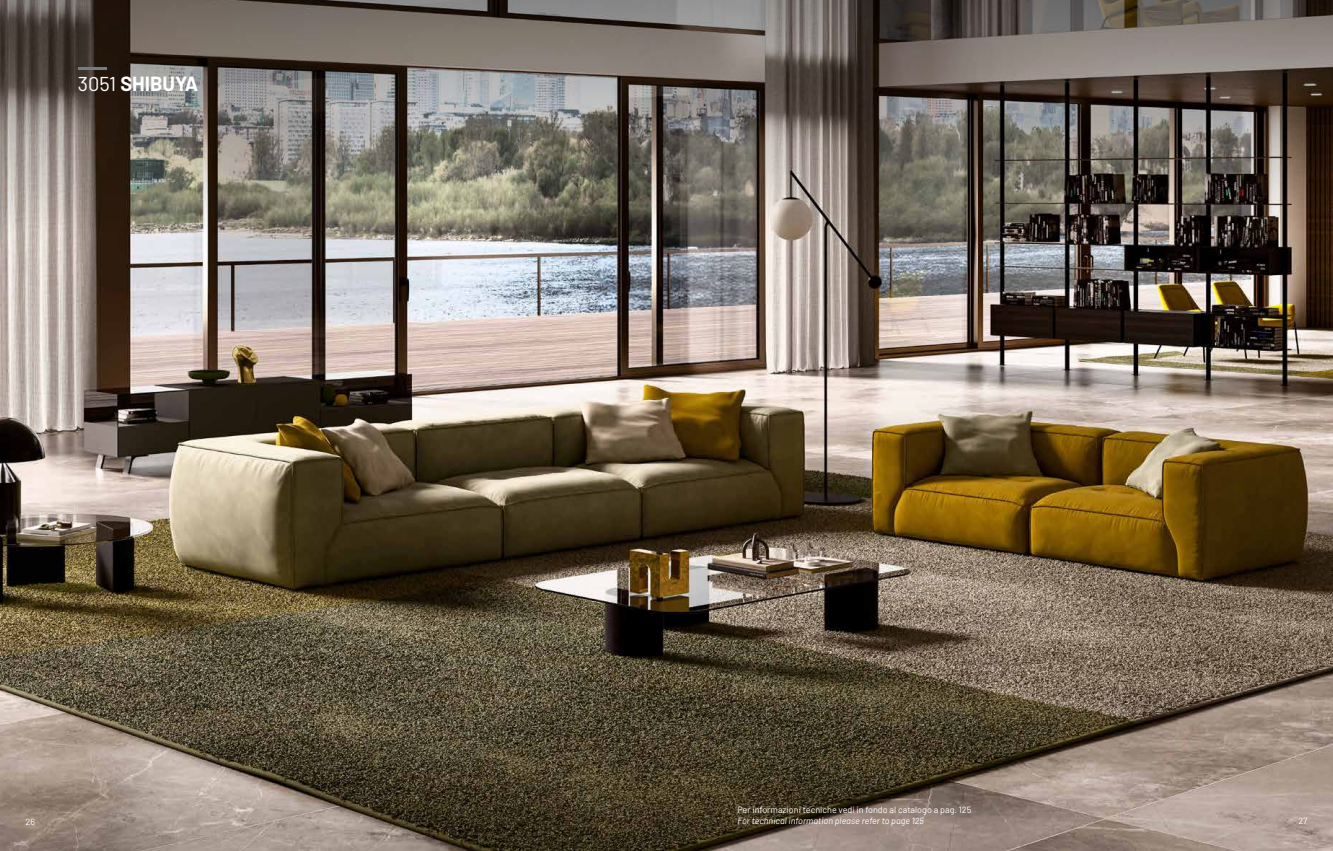
<style>
.page{position:relative;width:1333px;height:851px;background:#fff}
.page>*{position:absolute;margin:0;border:0;box-sizing:border-box;transform-origin:0 0}
.t1{font:700 20px "Barlow";color:#fff}
.t2{font:9px "Barlow";color:#fff}
.t3{font:italic 9px "Barlow";color:#fff}
.s1{font-weight:400}
</style>
<div class="page">
<img style="left:0;top:272px;width:1332px;height:578px">
<svg style="left:0;top:0;width:1332px;height:272px;background:#736d66"></svg>
<hr style="left:78px;top:67px;width:28px;height:2px;background:#717e85">
<h1 class="t1" style="left:78px;top:69px;width:122px"><span class="s1">3051</span> SHIBUYA</h1>
<p class="t2" style="left:737px;top:803px;width:235px">Per informazioni tecniche vedi in fondo al catalogo a pag. 125</p>
<p class="t3" style="left:737px;top:814px;width:188px">For technical information please refer to page 125</p>
<p class="t2" style="left:1298px;top:814px;width:11px">27</p>
</div>
